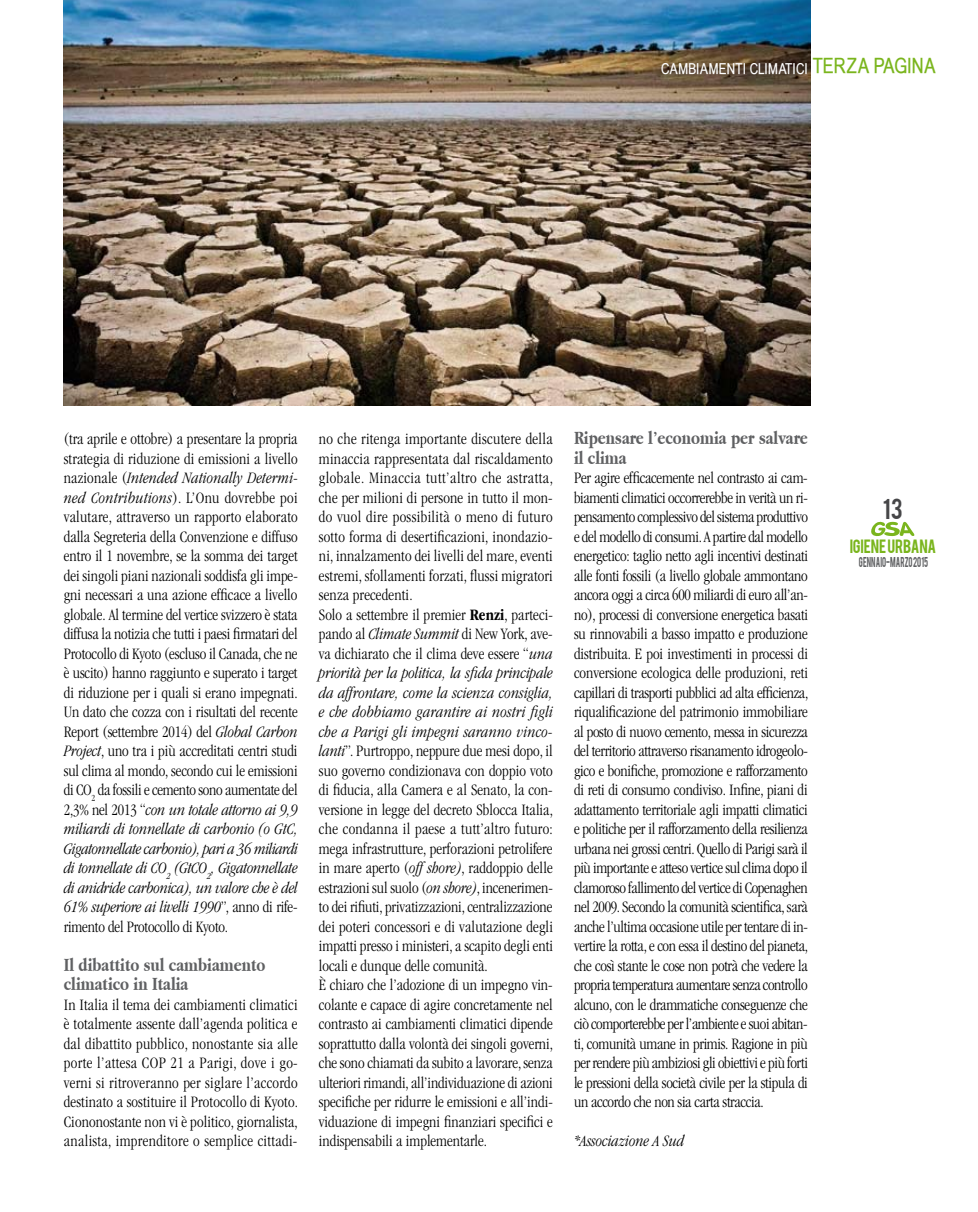
<style>
.page{position:relative;width:978px;height:1212px;background:#fff}
.page>*{position:absolute;margin:0;border:0;box-sizing:border-box;transform-origin:0 0}
.t1{font:22.5px "Bebas";color:#464648}
.t2{font:21px "Babel Sans";color:#7ab51d}
.t3{font:700 19.5px/19.5px "Apple Garamond";color:#5f6062;scale:.95 1}
.t4{font:300 condensed 16.5px/19.5px "ITC Garamond Std";color:#000;text-align:justify;scale:.95 1}
.t5{font:italic 300 condensed 16.5px "ITC Garamond Std";color:#000;scale:.95 1}
.t6{font:15.15px "Bebas";letter-spacing:-.015em;color:#7ab51d}
.t7{font:15px "Babel Sans";letter-spacing:.01em;color:#fff}
.t8{font:11.25px "Bebas";letter-spacing:.01em;color:#5f6062;scale:.7 1}
.s1{font-style:italic}
.s2{font-weight:700}
</style>
<div class="page">
<svg style="left:871px;top:521px;width:44px;height:16px"></svg>
<img style="left:64px;top:0;width:746px;height:405px">
<p class="t2" style="left:813px;top:54px;width:124px">TERZA PAGINA</p>
<p class="t7" style="left:661px;top:60px;width:148px">CAMBIAMENTI CLIMATICI</p>
<p class="t4" style="left:64px;top:429px;width:248px">(tra aprile e ottobre) a presentare la propria strategia di riduzione di emissioni a livello nazionale (<span class="s1">Intended Nationally Determi&shy;ned Contributions</span>). L’Onu dovrebbe poi valutare, attraverso un rapporto elaborato dalla Segreteria della Convenzione e diffuso entro il 1 novembre, se la somma dei target dei singoli piani nazionali soddisfa gli impe&shy;gni necessari a una azione efficace a livello globale. Al termine del vertice svizzero è stata diffusa la notizia che tutti i paesi firmatari del Protocollo di Kyoto (escluso il Canada, che ne è uscito) hanno raggiunto e superato i target di riduzione per i quali si erano impegnati.<br>Un dato che cozza con i risultati del recente Report (settembre 2014) del <span class="s1">Global Carbon Project</span>, uno tra i più accreditati centri studi sul clima al mondo, secondo cui le emissioni di CO<sub>2</sub> da fossili e cemento sono aumentate del 2,3% nel 2013 “<span class="s1">con un totale attorno ai 9,9 miliardi di tonnellate di carbonio (o GtC, Gigatonnellate carbonio), pari a 36 miliardi di tonnellate di CO</span><sub>2</sub> <span class="s1">(GtCO</span><sub>2</sub><span class="s1">, Gigatonnellate di anidride carbonica), un valore che è del 61% superiore ai livelli 1990</span>”, anno di rife&shy;rimento del Protocollo di Kyoto.</p>
<p class="t3" style="left:64px;top:954px;width:214px">Il dibattito sul cambiamento climatico in Italia</p>
<p class="t4" style="left:64px;top:995px;width:248px">In Italia il tema dei cambiamenti climatici è totalmente assente dall’agenda politica e dal dibattito pubblico, nonostante sia alle porte l’attesa COP 21 a Parigi, dove i go&shy;verni si ritroveranno per siglare l’accordo destinato a sostituire il Protocollo di Kyoto.<br>Ciononostante non vi è politico, giornalista, analista, imprenditore o semplice cittadi-</p>
<p class="t4" style="left:319px;top:429px;width:248px;text-align:left">no che ritenga importante discutere della minaccia rappresentata dal riscaldamento globale. Minaccia tutt’altro che astratta, che per milioni di persone in tutto il mon&shy;do vuol dire possibilità o meno di futuro sotto forma di desertificazioni, inondazio&shy;ni, innalzamento dei livelli del mare, eventi estremi, sfollamenti forzati, flussi migratori senza precedenti.<br>Solo a settembre il premier <span class="s2">Renzi</span>, parteci&shy;pando al <span class="s1">Climate Summit</span> di New York, ave&shy;va dichiarato che il clima deve essere “<span class="s1">una priorità per la politica, la sfida principale da affrontare, come la scienza consiglia, e che dobbiamo garantire ai nostri figli che a Parigi gli impegni saranno vinco&shy;lanti</span>”. Purtroppo, neppure due mesi dopo, il suo governo condizionava con doppio voto di fiducia, alla Camera e al Senato, la con&shy;versione in legge del decreto Sblocca Italia, che condanna il paese a tutt’altro futuro: mega infrastrutture, perforazioni petrolifere in mare aperto (<span class="s1">off shore)</span>, raddoppio delle estrazioni sul suolo (<span class="s1">on shore)</span>, incenerimen&shy;to dei rifiuti, privatizzazioni, centralizzazione dei poteri concessori e di valutazione degli impatti presso i ministeri, a scapito degli enti locali e dunque delle comunità.<br>È chiaro che l’adozione di un impegno vin&shy;colante e capace di agire concretamente nel contrasto ai cambiamenti climatici dipende soprattutto dalla volontà dei singoli governi, che sono chiamati da subito a lavorare, senza ulteriori rimandi, all’individuazione di azioni specifiche per ridurre le emissioni e all’indi&shy;viduazione di impegni finanziari specifici e indispensabili a implementarle.</p>
<p class="t3" style="left:574px;top:428px;width:248px">Ripensare l’economia per salvare il clima</p>
<p class="t4" style="left:574px;top:468px;width:248px">Per agire efficacemente nel contrasto ai cam&shy;biamenti climatici occorrerebbe in verità un ri&shy;pensamento complessivo del sistema produttivo e del modello di consumi. A partire dal modello energetico: taglio netto agli incentivi destinati alle fonti fossili (a livello globale ammontano ancora oggi a circa 600 miliardi di euro all’an&shy;no), processi di conversione energetica basati su rinnovabili a basso impatto e produzione distribuita. E poi investimenti in processi di conversione ecologica delle produzioni, reti capillari di trasporti pubblici ad alta efficienza, riqualificazione del patrimonio immobiliare al posto di nuovo cemento, messa in sicurezza del territorio attraverso risanamento idrogeolo&shy;gico e bonifiche, promozione e rafforzamento di reti di consumo condiviso. Infine, piani di adattamento territoriale agli impatti climatici e politiche per il rafforzamento della resilienza urbana nei grossi centri. Quello di Parigi sarà il più importante e atteso vertice sul clima dopo il clamoroso fallimento del vertice di Copenaghen nel 2009. Secondo la comunità scientifica, sarà anche l’ultima occasione utile per tentare di in&shy;vertire la rotta, e con essa il destino del pianeta, che così stante le cose non potrà che vedere la propria temperatura aumentare senza controllo alcuno, con le drammatiche conseguenze che ciò comporterebbe per l’ambiente e suoi abitan&shy;ti, comunità umane in primis. Ragione in più per rendere più ambiziosi gli obiettivi e più forti le pressioni della società civile per la stipula di un accordo che non sia carta straccia.</p>
<p class="t5" style="left:574px;top:1132px;width:117px">*Associazione A Sud</p>
<h1 class="t1" style="left:883px;top:492px;width:21px">13</h1>
<p class="t6" style="left:829px;top:535px;width:88px">IGIENE URBANA</p>
<p class="t6" style="left:850px;top:535px;width:88px">IGIENE URBANA</p>
<p class="t8" style="left:859px;top:553px;width:100px">GENNAIO-MARZO 2015</p>
</div>
